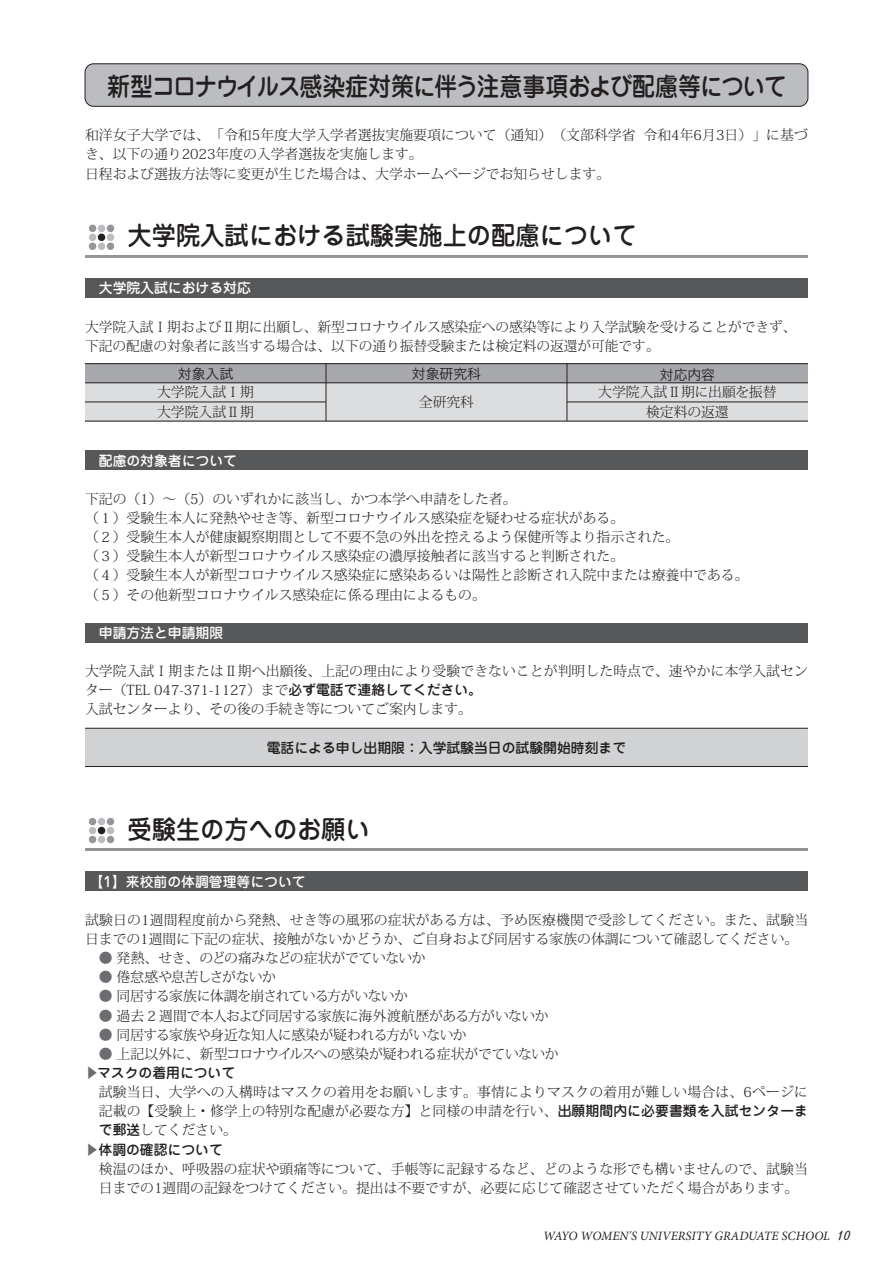
<style>
.page{position:relative;width:893px;height:1263px;background:#fff}
.page>*{position:absolute;margin:0;border:0;box-sizing:border-box;transform-origin:0 0}
.t1{font:500 25.5px "Jun 34 Pro";color:#231f20;scale:.95 1}
.t2{font:500 25.5px "Jun 34 Pro";letter-spacing:-.055em;color:#231f20;scale:.9 1}
.t3{font:300 13.8px/19.2px "Koz Min Pro";color:#231f20}
.t4{font:300 13.8px "Koz Min Pro";letter-spacing:-.03em;color:#231f20}
.t5{font:500 13.8px "Jun 34 Pro";color:#fff}
.t6{font:500 13.8px "Jun 34 Pro";color:#231f20}
.t7{font:300 13.8px "Koz Min Pro";letter-spacing:-.04em;color:#231f20}
.t8{font:300 13.8px "Koz Min Pro";letter-spacing:-.02em;color:#231f20}
.t9{font:13.8px "Hira Kaku Pro W3";color:#231f20}
.t10{font:italic 12.75px "Minion Pro";color:#231f20}
.s1{font-family:"Jun 34 Pro";font-weight:500}
.s2{color:#6c6d70}
.s3{font-family:"Monoline Script";font-style:normal;font-size:14.1px}
</style>
<div class="page">
<div style="left:85px;top:872px;width:723px;height:19px;background:#57585a"></div>
<div style="left:85px;top:623px;width:723px;height:19px;background:#57585a"></div>
<div style="left:85px;top:728px;width:723px;height:38px;background:#d1d2d4"></div>
<hr style="left:85px;top:728px;width:723px;height:1px;background:#231f20">
<hr style="left:85px;top:766px;width:723px;height:1px;background:#231f20">
<div style="left:85px;top:279px;width:723px;height:19px;background:#57585a"></div>
<div style="left:85px;top:451px;width:723px;height:19px;background:#57585a"></div>
<div style="left:85px;top:64px;width:723px;height:42px;background:#bcbdc0;border-radius:9px"></div>
<div style="left:85px;top:64px;width:723px;height:43px;border:1px solid #231f20;border-radius:9px"></div>
<div style="left:85px;top:402px;width:241px;height:19px;background:#dcdddf"></div>
<div style="left:326px;top:402px;width:241px;height:19px;background:#dcdddf"></div>
<div style="left:567px;top:402px;width:241px;height:19px;background:#dcdddf"></div>
<div style="left:85px;top:383px;width:241px;height:19px;background:#dcdddf"></div>
<div style="left:326px;top:383px;width:241px;height:19px;background:#dcdddf"></div>
<div style="left:567px;top:383px;width:241px;height:19px;background:#dcdddf"></div>
<div style="left:85px;top:364px;width:241px;height:19px;background:#a8a9ad"></div>
<div style="left:326px;top:364px;width:241px;height:19px;background:#a8a9ad"></div>
<div style="left:567px;top:364px;width:241px;height:19px;background:#a8a9ad"></div>
<hr style="left:85px;top:383px;width:723px;height:1px;background:#231f20">
<hr style="left:85px;top:363px;width:723px;height:1px;background:#231f20">
<hr style="left:85px;top:402px;width:241px;height:1px;background:#231f20">
<hr style="left:567px;top:402px;width:241px;height:1px;background:#231f20">
<hr style="left:85px;top:421px;width:723px;height:1px;background:#231f20">
<hr style="left:326px;top:364px;width:1px;height:57px;background:#231f20">
<hr style="left:567px;top:364px;width:1px;height:57px;background:#231f20">
<hr style="left:85px;top:849px;width:723px;height:2px;background:#939598">
<div style="left:107px;top:836px;width:7px;height:7px;background:#939598;border-radius:50%"></div>
<div style="left:98px;top:836px;width:7px;height:7px;background:#bcbdc0;border-radius:50%"></div>
<div style="left:89px;top:836px;width:7px;height:7px;background:#939598;border-radius:50%"></div>
<div style="left:107px;top:827px;width:7px;height:7px;background:#bcbdc0;border-radius:50%"></div>
<div style="left:98px;top:827px;width:7px;height:7px;background:#231f20;border-radius:50%"></div>
<div style="left:89px;top:827px;width:7px;height:7px;background:#bcbdc0;border-radius:50%"></div>
<div style="left:107px;top:818px;width:7px;height:7px;background:#939598;border-radius:50%"></div>
<div style="left:98px;top:818px;width:7px;height:7px;background:#bcbdc0;border-radius:50%"></div>
<div style="left:89px;top:818px;width:7px;height:7px;background:#939598;border-radius:50%"></div>
<hr style="left:85px;top:256px;width:723px;height:2px;background:#939598">
<div style="left:107px;top:243px;width:7px;height:7px;background:#939598;border-radius:50%"></div>
<div style="left:98px;top:243px;width:7px;height:7px;background:#bcbdc0;border-radius:50%"></div>
<div style="left:89px;top:243px;width:7px;height:7px;background:#939598;border-radius:50%"></div>
<div style="left:107px;top:234px;width:7px;height:7px;background:#bcbdc0;border-radius:50%"></div>
<div style="left:98px;top:234px;width:7px;height:7px;background:#231f20;border-radius:50%"></div>
<div style="left:89px;top:234px;width:7px;height:7px;background:#bcbdc0;border-radius:50%"></div>
<div style="left:107px;top:225px;width:7px;height:7px;background:#939598;border-radius:50%"></div>
<div style="left:98px;top:225px;width:7px;height:7px;background:#bcbdc0;border-radius:50%"></div>
<div style="left:89px;top:225px;width:7px;height:7px;background:#939598;border-radius:50%"></div>
<h1 class="t2" style="left:107px;top:66px;width:756px">新型コロナウイルス感染症対策に伴う注意事項および配慮等について</h1>
<p class="t3" style="left:85px;top:125px;width:724px">和洋女子大学では、「令和5年度大学入学者選抜実施要項について（通知）（文部科学省 令和4年6月3日）」に基づき、以下の通り2023年度の入学者選抜を実施します。<br>日程および選抜方法等に変更が生じた場合は、大学ホームページでお知らせします。</p>
<h1 class="t1" style="left:128px;top:216px;width:537px">大学院入試における試験実施上の配慮について</h1>
<p class="t5" style="left:85px;top:277px;width:167px">　大学院入試における対応</p>
<p class="t3" style="left:85px;top:316px;width:713px">大学院入試Ⅰ期およびⅡ期に出願し、新型コロナウイルス感染症への感染等により入学試験を受けることができず、下記の配慮の対象者に該当する場合は、以下の通り振替受験または検定料の返還が可能です。</p>
<p class="t9" style="left:178px;top:361px;width:57px">対象入試</p>
<p class="t9" style="left:412px;top:361px;width:71px">対象研究科</p>
<p class="t3" style="left:419px;top:392px;width:57px">全研究科</p>
<p class="t9" style="left:660px;top:362px;width:56px">対応内容</p>
<p class="t3" style="left:157px;top:382px;width:98px">大学院入試Ⅰ期</p>
<p class="t3" style="left:598px;top:382px;width:180px">大学院入試Ⅱ期に出願を振替</p>
<p class="t3" style="left:157px;top:401px;width:98px">大学院入試Ⅱ期</p>
<p class="t3" style="left:646px;top:401px;width:84px">検定料の返還</p>
<p class="t5" style="left:85px;top:449px;width:154px">　配慮の対象者について</p>
<p class="t3" style="left:85px;top:489px;width:665px">下記の（1）～（5）のいずれかに該当し、かつ本学へ申請をした者。<br>（ 1 ）受験生本人に発熱やせき等、新型コロナウイルス感染症を疑わせる症状がある。<br>（ 2 ）受験生本人が健康観察期間として不要不急の外出を控えるよう保健所等より指示された。<br>（ 3 ）受験生本人が新型コロナウイルス感染症の濃厚接触者に該当すると判断された。<br>（ 4 ）受験生本人が新型コロナウイルス感染症に感染あるいは陽性と診断され入院中または療養中である。（ 5 ）その他新型コロナウイルス感染症に係る理由によるもの。</p>
<p class="t5" style="left:85px;top:622px;width:140px">　申請方法と申請期限</p>
<p class="t3" style="left:85px;top:661px;width:724px">大学院入試Ⅰ期またはⅡ期へ出願後、上記の理由により受験できないことが判明した時点で、速やかに本学入試センター（TEL 047-371-1127）まで<span class="s1">必ず電話で連絡してください。<br></span>入試センターより、その後の手続き等についてご案内します。</p>
<p class="t6" style="left:267px;top:736px;width:361px">電話による申し出期限：入学試験当日の試験開始時刻まで</p>
<h1 class="t1" style="left:128px;top:809px;width:257px">受験生の方へのお願い</h1>
<p class="t5" style="left:90px;top:870px;width:217px">【1】来校前の体調管理等について</p>
<p class="t3" style="left:85px;top:910px;width:725px">試験日の1週間程度前から発熱、せき等の風邪の症状がある方は、予め医療機関で受診してください。また、試験当日までの1週間に下記の症状、接触がないかどうか、ご自身および同居する家族の体調について確認してください。</p>
<p class="t4" style="left:99px;top:948px;width:328px"><span class="s2">●</span> 発熱、せき、のどの痛みなどの症状がでていないか</p>
<p class="t7" style="left:99px;top:967px;width:179px"><span class="s2">●</span> 倦怠感や息苦しさがないか</p>
<p class="t7" style="left:99px;top:986px;width:311px"><span class="s2">●</span> 同居する家族に体調を崩されている方がいないか</p>
<p class="t4" style="left:99px;top:1006px;width:451px"><span class="s2">●</span> 過去 2 週間で本人および同居する家族に海外渡航歴がある方がいないか</p>
<p class="t4" style="left:99px;top:1025px;width:369px"><span class="s2">●</span> 同居する家族や身近な知人に感染が疑われる方がいないか</p>
<p class="t8" style="left:99px;top:1044px;width:461px"><span class="s2">●</span> 上記以外に、新型コロナウイルスへの感染が疑われる症状がでていないか</p>
<p class="t6" style="left:85px;top:1062px;width:152px"><span class="s2">▶</span>マスクの着用について</p>
<p class="t3" style="left:99px;top:1082px;width:711px;text-align:justify">試験当日、大学への入構時はマスクの着用をお願いします。事情によりマスクの着用が難しい場合は、6ページに記載の【受験上・修学上の特別な配慮が必要な方】と同様の申請を行い、<span class="s1">出願期間内に必要書類を入試センターまで郵送</span>してください。</p>
<p class="t6" style="left:85px;top:1138px;width:139px"><span class="s2">▶</span>体調の確認について</p>
<p class="t3" style="left:99px;top:1158px;width:710px">検温のほか、呼吸器の症状や頭痛等について、手帳等に記録するなど、どのような形でも構いませんので、試験当日までの1週間の記録をつけてください。提出は不要ですが、必要に応じて確認させていただく場合があります。</p>
<p class="t10" style="left:543px;top:1227px;width:309px">WAYO WOMEN'S UNIVERSITY GRADUATE SCHOOL <span class="s3">10</span></p>
</div>
